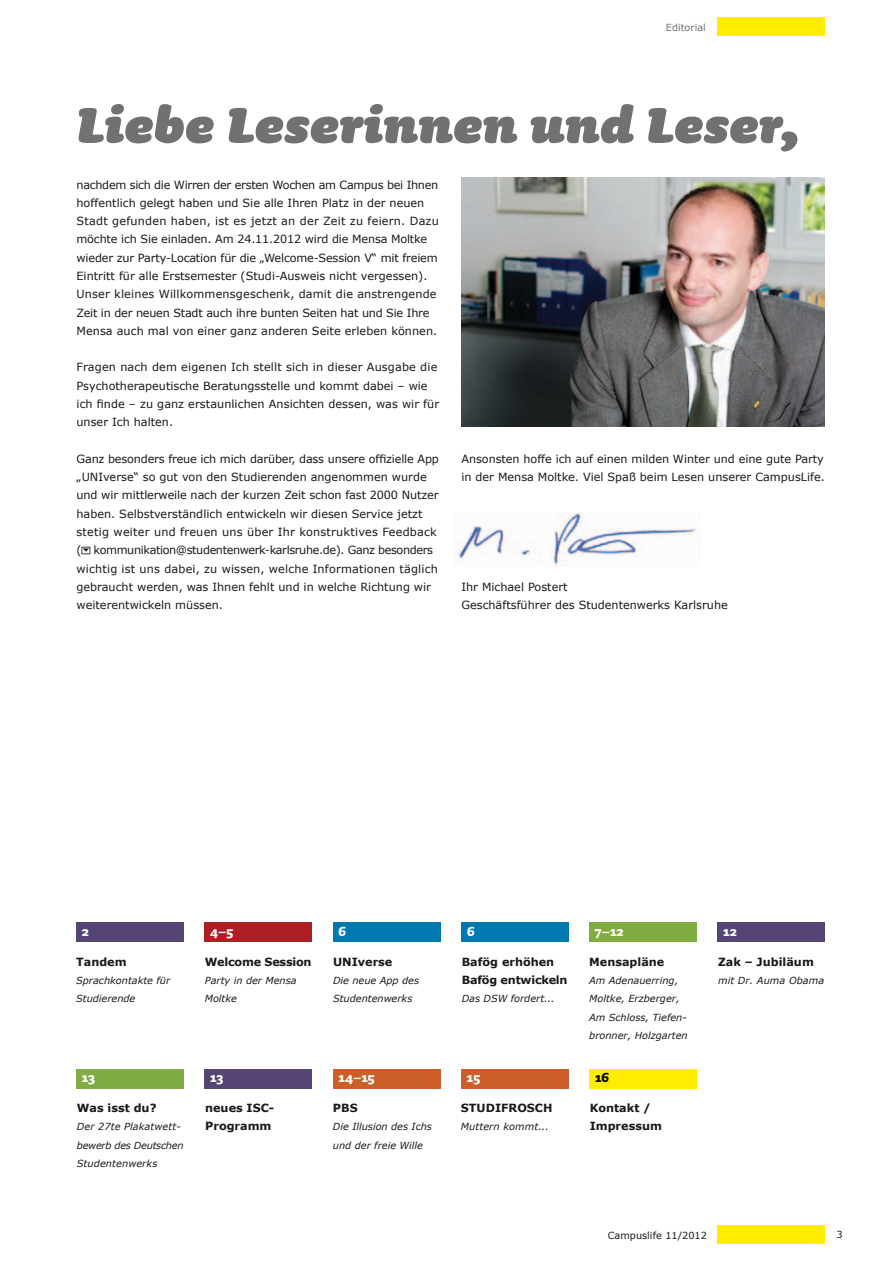
<style>
.page{position:relative;width:893px;height:1263px;background:#fff}
.page>*{position:absolute;margin:0;border:0;box-sizing:border-box;transform-origin:0 0}
.t1{font:italic 900 60px "Sauna";color:#707173}
.t2{font:700 16.5px "Sauna";color:#fff}
.t3{font:700 16.5px "Sauna";color:#010203}
.t4{font:11.25px/18.3px "Verdana";color:#1a181b}
.t5{font:700 11.25px/18.3px "Verdana";color:#1a181b}
.t6{font:700 11.25px/18.3px "Verdana";letter-spacing:-.02em;color:#1a181b}
.t7{font:italic 9.75px/18.3px "Verdana";color:#1a181b}
.t8{font:9.75px "Verdana";color:#1a181b}
.t9{font:9.75px "Verdana";color:#707173}
</style>
<div class="page">
<div style="left:718px;top:17px;width:107px;height:18px;background:#ffec00"></div>
<svg style="left:81px;top:547px;width:9px;height:7px"></svg>
<img style="left:461px;top:178px;width:364px;height:248px">
<div style="left:77px;top:922px;width:107px;height:20px;background:#554575"></div>
<div style="left:718px;top:1225px;width:107px;height:18px;background:#ffec00"></div>
<div style="left:589px;top:922px;width:107px;height:20px;background:#80ad41"></div>
<div style="left:205px;top:922px;width:107px;height:20px;background:#ad1f23"></div>
<div style="left:333px;top:922px;width:107px;height:20px;background:#0079b1"></div>
<div style="left:590px;top:1069px;width:107px;height:19px;background:#ffec00"></div>
<div style="left:462px;top:922px;width:107px;height:20px;background:#0079b1"></div>
<div style="left:333px;top:1069px;width:107px;height:19px;background:#cc5e28"></div>
<div style="left:461px;top:1069px;width:107px;height:19px;background:#cc5e28"></div>
<div style="left:718px;top:922px;width:107px;height:20px;background:#554575"></div>
<img style="left:455px;top:513px;width:242px;height:54px">
<div style="left:77px;top:1069px;width:107px;height:19px;background:#80ad41"></div>
<div style="left:205px;top:1069px;width:107px;height:19px;background:#554575"></div>
<p class="t9" style="left:666px;top:21px;width:42px">Editorial</p>
<h1 class="t1" style="left:77px;top:88px;width:724px">Liebe Leserinnen und Leser,</h1>
<p class="t4" style="left:77px;top:175px;width:364px">nachdem sich die Wirren der ersten Wochen am Campus bei Ihnen hoffentlich gelegt haben und Sie alle Ihren Platz in der neuen Stadt gefunden haben, ist es jetzt an der Zeit zu feiern. Dazu möchte ich Sie einladen. Am 24.11.2012 wird die Mensa Moltke wieder zur Party-Location für die „Welcome-Session V“ mit freiem Eintritt für alle Erstsemester (Studi-Ausweis nicht vergessen).<br>Unser kleines Willkommensgeschenk, damit die anstrengende Zeit in der neuen Stadt auch ihre bunten Seiten hat und Sie Ihre Mensa auch mal von einer ganz anderen Seite erleben können.</p>
<p class="t4" style="left:77px;top:358px;width:364px">Fragen nach dem eigenen Ich stellt sich in dieser Ausgabe die Psychotherapeutische Beratungsstelle und kommt dabei – wie ich finde – zu ganz erstaunlichen Ansichten dessen, was wir für unser Ich halten.</p>
<p class="t4" style="left:77px;top:449px;width:364px">Ganz besonders freue ich mich darüber, dass unsere offizielle App „UNIverse“ so gut von den Studierenden angenommen wurde und wir mittlerweile nach der kurzen Zeit schon fast 2000 Nutzer haben. Selbstverständlich entwickeln wir diesen Service jetzt stetig weiter und freuen uns über Ihr konstruktives Feedback ( kommunikation@studentenwerk-karlsruhe.de). Ganz besonders wichtig ist uns dabei, zu wissen, welche Informationen täglich gebraucht werden, was Ihnen fehlt und in welche Richtung wir weiterentwickeln müssen.</p>
<p class="t4" style="left:461px;top:449px;width:365px">Ansonsten hoffe ich auf einen milden Winter und eine gute Party in der Mensa Moltke. Viel Spaß beim Lesen unserer CampusLife.</p>
<p class="t4" style="left:461px;top:577px;width:268px">Ihr Michael Postert<br>Geschäftsführer des Studentenwerks Karlsruhe</p>
<h2 class="t2" style="left:82px;top:921px;width:9px">2</h2>
<h2 class="t2" style="left:210px;top:921px;width:25px">4–5</h2>
<h2 class="t2" style="left:338px;top:921px;width:9px">6</h2>
<h2 class="t2" style="left:467px;top:921px;width:9px">6</h2>
<h2 class="t2" style="left:595px;top:921px;width:30px">7–12</h2>
<h2 class="t2" style="left:723px;top:921px;width:15px">12</h2>
<p class="t5" style="left:76px;top:952px;width:52px">Tandem</p>
<p class="t7" style="left:76px;top:971px;width:96px">Sprachkontakte für<br>Studierende</p>
<p class="t6" style="left:205px;top:952px;width:108px">Welcome Session</p>
<p class="t7" style="left:205px;top:971px;width:93px">Party in der Mensa<br>Moltke</p>
<p class="t5" style="left:333px;top:952px;width:61px">UNIverse</p>
<p class="t7" style="left:333px;top:971px;width:87px">Die neue App des<br>Studentenwerks</p>
<p class="t6" style="left:462px;top:952px;width:107px">Bafög erhöhen<br>Bafög entwickeln</p>
<p class="t7" style="left:462px;top:989px;width:95px">Das DSW fordert...</p>
<p class="t5" style="left:589px;top:952px;width:77px">Mensapläne</p>
<p class="t7" style="left:589px;top:971px;width:100px">Am Adenauerring,<br>Moltke, Erzberger,<br>Am Schloss, Tiefen&shy;bronner, Holzgarten</p>
<p class="t5" style="left:718px;top:952px;width:97px">Zak – Jubiläum</p>
<p class="t7" style="left:718px;top:971px;width:108px">mit Dr. Auma Obama</p>
<h2 class="t2" style="left:82px;top:1067px;width:15px">13</h2>
<p class="t5" style="left:77px;top:1098px;width:81px">Was isst du?</p>
<p class="t7" style="left:77px;top:1117px;width:108px">Der 27te Plakatwett&shy;bewerb des Deutschen<br>Studentenwerks</p>
<h2 class="t2" style="left:210px;top:1067px;width:15px">13</h2>
<p class="t5" style="left:205px;top:1098px;width:71px">neues ISC-<br>Programm</p>
<h2 class="t2" style="left:338px;top:1067px;width:38px">14–15</h2>
<p class="t5" style="left:333px;top:1098px;width:26px">PBS</p>
<p class="t7" style="left:333px;top:1117px;width:101px">Die Illusion des Ichs und der freie Wille</p>
<h2 class="t2" style="left:467px;top:1067px;width:15px">15</h2>
<p class="t5" style="left:461px;top:1098px;width:93px">STUDIFROSCH</p>
<p class="t7" style="left:461px;top:1117px;width:90px">Muttern kommt...</p>
<h2 class="t3" style="left:595px;top:1067px;width:15px">16</h2>
<p class="t5" style="left:590px;top:1098px;width:74px">Kontakt /<br>Impressum</p>
<p class="t8" style="left:608px;top:1229px;width:101px">Campuslife 11/2012</p>
<p class="t8" style="left:837px;top:1228px;width:8px">3</p>
</div>
